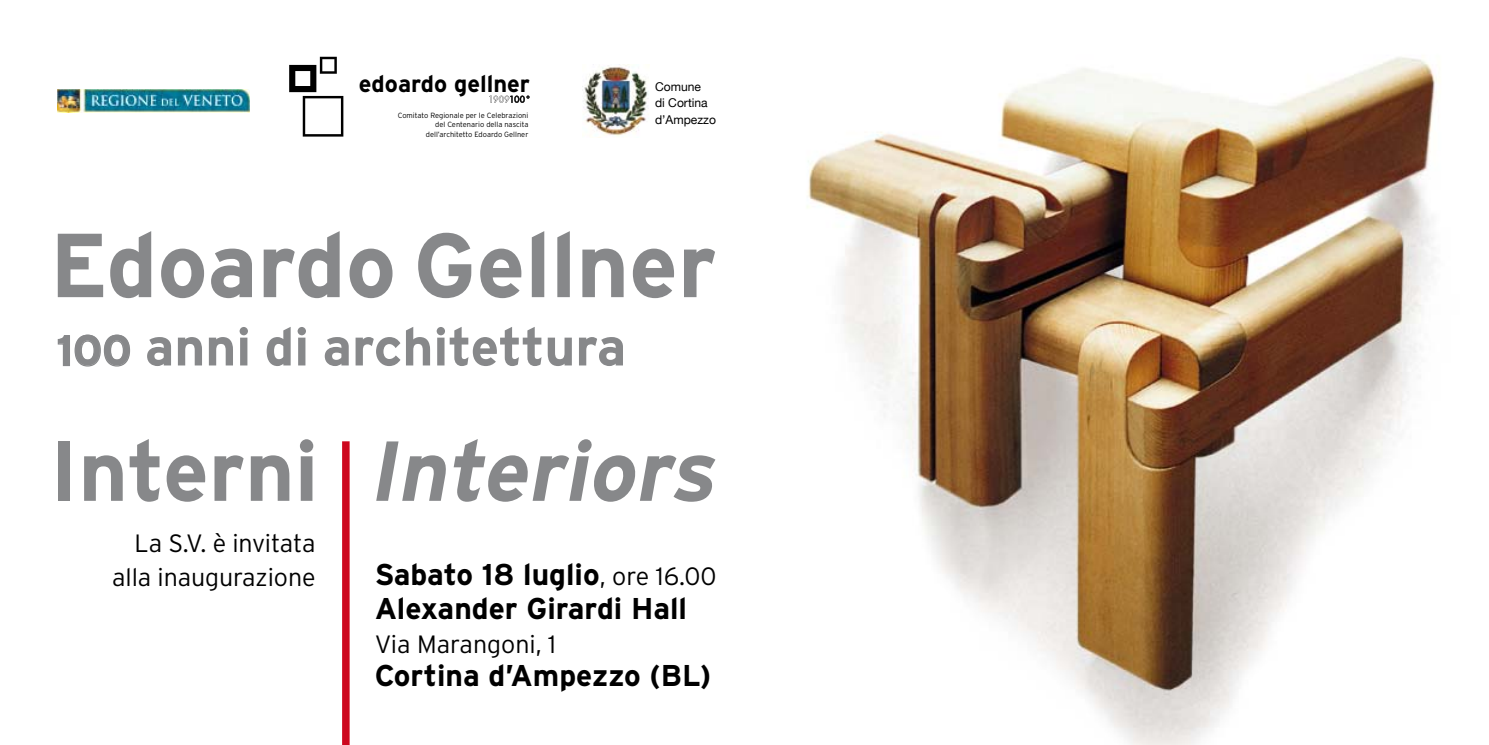
<style>
.page{position:relative;width:1489px;height:745px;background:#fff}
.page>*{position:absolute;margin:0;border:0;box-sizing:border-box;transform-origin:0 0}
.t1{font:700 90.5px "Interstate";color:#87888a}
.t2{font:italic 700 84.75px "Interstate";color:#87888a}
.t3{font:700 53px "Interstate";color:#87888a}
.t4{font:700 30px/33.8px "Interstate";color:#000}
.t5{font:300 25px "Interstate";letter-spacing:-.005em;color:#000}
.t6{font:700 23.75px "Interstate";color:#000}
.t7{font:12px "Helvetica Neue";color:#000}
.t8{font:300 7.5px "Interstate";color:#000}
.s1{font-size:42.5px}
.s2{font-style:normal}
.s3{font-weight:300;font-size:25px}
</style>
<div class="page">
<img style="left:807px;top:57px;width:632px;height:687px">
<img style="left:582px;top:65px;width:67px;height:71px">
<img style="left:57px;top:89px;width:192px;height:23px">
<svg style="left:489px;top:95px;width:40px;height:8px"></svg>
<svg style="left:289px;top:57px;width:54px;height:79px"></svg>
<svg style="left:57px;top:334px;width:74px;height:33px"></svg>
<div style="left:342px;top:441px;width:7px;height:303px;background:#cd071e"></div>
<p class="t6" style="left:359px;top:70px;width:173px">edoardo gellner</p>
<p class="t8" style="left:398px;top:111px;width:132px">Comitato Regionale per le Celebrazioni</p>
<p class="t8" style="left:435px;top:120px;width:95px">del Centenario della nascita</p>
<p class="t8" style="left:426px;top:130px;width:104px">dell’architetto Edoardo Gellner</p>
<p class="t7" style="left:655px;top:79px;width:47px">Comune</p>
<p class="t7" style="left:655px;top:96px;width:54px">di Cortina</p>
<p class="t7" style="left:655px;top:112px;width:62px">d’Ampezzo</p>
<p class="t1" style="left:50px;top:214px;width:668px">Edoardo Gellner</p>
<p class="t3" style="left:57px;top:317px;width:571px"><span class="s1">100</span> anni di architettura</p>
<p class="t2" style="left:50px;top:423px;width:682px"><span class="s2">I n t e r n i</span> Interiors</p>
<p class="t5" style="left:134px;top:529px;width:182px">La S.V. è invitata</p>
<p class="t5" style="left:112px;top:563px;width:205px">alla inaugurazione</p>
<h3 class="t4" style="left:374px;top:557px;width:344px">Sabato 18 luglio<span class="s3">, ore 16.00<br></span>Alexander Girardi Hall</h3>
<h3 class="t5" style="left:374px;top:629px;width:183px">Via Marangoni, 1</h3>
<h3 class="t4" style="left:374px;top:658px;width:338px">Cortina d’Ampezzo (BL)</h3>
</div>
